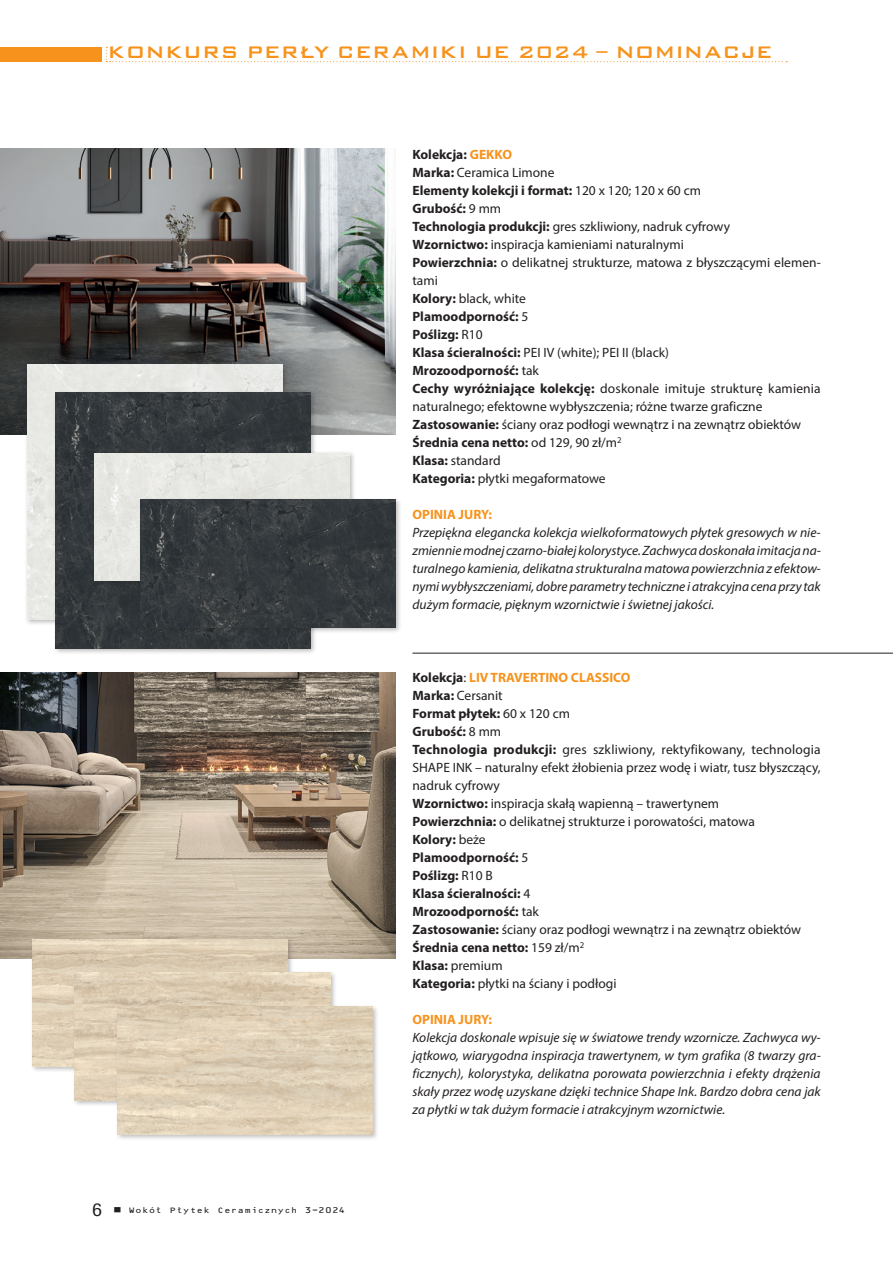
<style>
.page{position:relative;width:893px;height:1263px;background:#fff}
.page>*{position:absolute;margin:0;border:0;box-sizing:border-box;transform-origin:0 0}
.t1{font:13.5px/18px "Myriad Pro";color:#231f20}
.t2{font:italic 13.5px/18px "Myriad Pro";color:#231f20;text-align:justify}
.t3{font:700 13.5px "Myriad Pro";color:#f7931d}
.t4{font:9.45px "Bank Gothic Md PL";letter-spacing:.04em;color:#f7931d}
.t5{font:7.2px "OCR B 10 PL Regular";color:#231f20;scale:1.2 1}
.s1{font-weight:700}
.s2{font-weight:700;color:#f7931d}
.s3{font-family:"Swis 721 Cn PL";font-size:15.75px}
</style>
<div class="page">
<div style="left:0;top:47px;width:102px;height:15px;background:#f7931d"></div>
<svg style="left:106px;top:47px;width:681px;height:15px"></svg>
<hr style="left:412px;top:653px;width:481px;height:1px;background:#231f20">
<img style="left:0;top:672px;width:395px;height:286px">
<img style="left:0;top:149px;width:395px;height:286px">
<div style="left:24px;top:362px;width:264px;height:264px;background:#231f20;opacity:.3"></div>
<div style="left:27px;top:365px;width:255px;height:255px;background:#e7e8e4"></div>
<div style="left:53px;top:390px;width:264px;height:264px;background:#231f20;opacity:.3"></div>
<img style="left:55px;top:393px;width:255px;height:255px">
<div style="left:92px;top:450px;width:264px;height:137px;background:#231f20;opacity:.3"></div>
<div style="left:94px;top:453px;width:256px;height:127px;background:#e7e7e3"></div>
<div style="left:138px;top:497px;width:264px;height:137px;background:#231f20;opacity:.3"></div>
<img style="left:140px;top:500px;width:255px;height:127px">
<div style="left:30px;top:936px;width:264px;height:137px;background:#231f20;opacity:.3"></div>
<img style="left:32px;top:939px;width:256px;height:128px">
<div style="left:72px;top:970px;width:264px;height:137px;background:#231f20;opacity:.3"></div>
<img style="left:75px;top:973px;width:255px;height:127px">
<div style="left:115px;top:1004px;width:264px;height:136px;background:#231f20;opacity:.3"></div>
<img style="left:117px;top:1006px;width:256px;height:128px">
<p class="t4" style="left:108px;top:49px;width:667px">KONKURS PERŁY CERAMIKI UE 2024 – NOMINACJE</p>
<p class="t1" style="left:412px;top:145px;width:410px"><span class="s1">Kolekcja:</span> <span class="s2">GEKKO<br></span><span class="s1">Marka:</span> Ceramica Limone<br><span class="s1">Elementy kolekcji i format:</span> 120 x 120; 120 x 60 cm<br><span class="s1">Grubość:</span> 9 mm<br><span class="s1">Technologia produkcji:</span> gres szkliwiony, nadruk cyfrowy<br><span class="s1">Wzornictwo:</span> inspiracja kamieniami naturalnymi<br><span class="s1">Powierzchnia:</span> o delikatnej strukturze, matowa z błyszczącymi elemen&shy;tami<br><span class="s1">Kolory:</span> black, white<br><span class="s1">Plamoodporność:</span> 5<br><span class="s1">Poślizg:</span> R10<br><span class="s1">Klasa ścieralności:</span> PEI IV (white); PEI II (black)<br><span class="s1">Mrozoodporność:</span> tak<br><span class="s1">Cechy wyróżniające kolekcję:</span> doskonale imituje strukturę kamienia naturalnego; efektowne wybłyszczenia; różne twarze graficzne <span class="s1">Zastosowanie:</span> ściany oraz podłogi wewnątrz i na zewnątrz obiektów <span class="s1">Średnia cena netto:</span> od 129, 90 zł/m<sup>2<br></sup><span class="s1">Klasa:</span> standard<br><span class="s1">Kategoria:</span> płytki megaformatowe</p>
<p class="t3" style="left:412px;top:506px;width:81px">OPINIA JURY:</p>
<p class="t2" style="left:412px;top:523px;width:410px">Przepiękna elegancka kolekcja wielkoformatowych płytek gresowych w nie&shy;zmiennie modnej czarno-białej kolorystyce. Zachwyca doskonała imitacja na&shy;turalnego kamienia, delikatna strukturalna matowa powierzchnia z efektow&shy;nymi wybłyszczeniami, dobre parametry techniczne i atrakcyjna cena przy tak dużym formacie, pięknym wzornictwie i świetnej jakości.</p>
<p class="t5" style="left:92px;top:1206px;width:213px"><span class="s3">6</span> ■ Wokół Płytek Ceramicznych 3-2024</p>
<p class="t1" style="left:412px;top:669px;width:410px"><span class="s1">Kolekcja</span>: <span class="s2">LIV TRAVERTINO CLASSICO<br></span><span class="s1">Marka:</span> Cersanit<br><span class="s1">Format płytek:</span> 60 x 120 cm<br><span class="s1">Grubość:</span> 8 mm<br><span class="s1">Technologia produkcji:</span> gres szkliwiony, rektyfikowany, technologia SHAPE INK – naturalny efekt żłobienia przez wodę i wiatr, tusz błyszczący, nadruk cyfrowy<br><span class="s1">Wzornictwo:</span> inspiracja skałą wapienną – trawertynem<br><span class="s1">Powierzchnia:</span> o delikatnej strukturze i porowatości, matowa<br><span class="s1">Kolory:</span> beże<br><span class="s1">Plamoodporność:</span> 5<br><span class="s1">Poślizg:</span> R10 B<br><span class="s1">Klasa ścieralności:</span> 4<br><span class="s1">Mrozoodporność:</span> tak<br><span class="s1">Zastosowanie:</span> ściany oraz podłogi wewnątrz i na zewnątrz obiektów <span class="s1">Średnia cena netto:</span> 159 zł/m<sup>2<br></sup><span class="s1">Klasa:</span> premium<br><span class="s1">Kategoria:</span> płytki na ściany i podłogi</p>
<p class="t3" style="left:412px;top:1011px;width:81px">OPINIA JURY:</p>
<p class="t2" style="left:412px;top:1029px;width:410px">Kolekcja doskonale wpisuje się w światowe trendy wzornicze. Zachwyca wy&shy;jątkowo, wiarygodna inspiracja trawertynem, w tym grafika (8 twarzy gra&shy;ficznych), kolorystyka, delikatna porowata powierzchnia i efekty drążenia skały przez wodę uzyskane dzięki technice Shape Ink. Bardzo dobra cena jak za płytki w tak dużym formacie i atrakcyjnym wzornictwie.</p>
</div>
